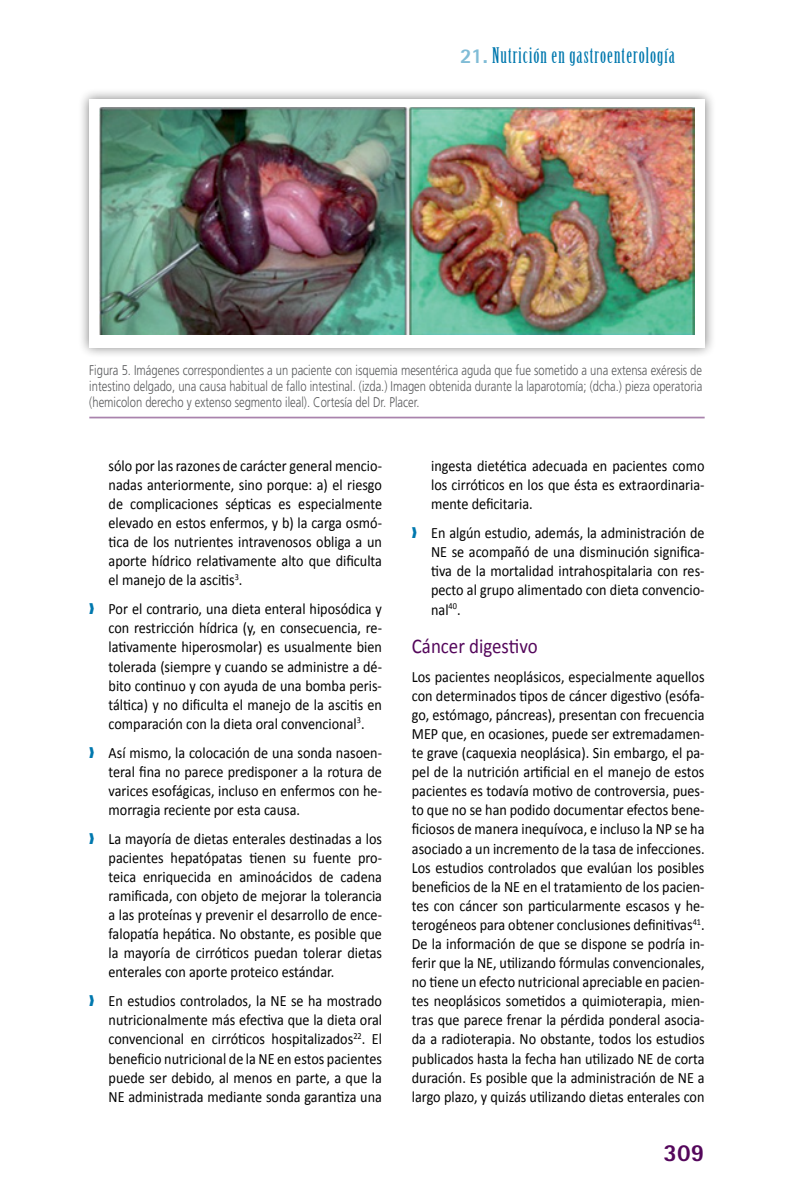
<style>
.page{position:relative;width:794px;height:1191px;background:#fff}
.page>*{position:absolute;margin:0;border:0;box-sizing:border-box;transform-origin:0 0}
.t1{font:800 24.5px "Rotis Sans Serif";color:#54075b}
.t2{font:21px "Birch Std";letter-spacing:.05em;color:#0078ae}
.t3{font:21px "Calibri";color:#54075b;scale:.9 1}
.t4{font:15.75px/19.1px "Calibri";color:#000;text-align:justify;scale:.9 1}
.t5{font:300 14px/15.8px "Frutiger";color:#58595b;text-align:justify;scale:.8 1}
.s1{font-family:"Rotis Sans Serif";font-weight:800;color:#80bcd6}
.s2{color:#0078ae}
</style>
<div class="page">
<div style="left:78px;top:88px;width:638px;height:271px;background:#000;opacity:.5"></div>
<div style="left:89px;top:99px;width:615px;height:248px;background:#fff"></div>
<hr style="left:89px;top:417px;width:615px;height:1px;background:#a983ad">
<img style="left:99px;top:107px;width:595px;height:227px">
<h2 class="t2" style="left:460px;top:44px;width:216px"><span class="s1">21.</span> Nutrición en gastroenterología</h2>
<p class="t5" style="left:89px;top:363px;width:768px">Figura 5. Imágenes correspondientes a un paciente con isquemia mesentérica aguda que fue sometido a una extensa exéresis de intestino delgado, una causa habitual de fallo intestinal. (izda.) Imagen obtenida durante la laparotomía; (dcha.) pieza operatoria (hemicolon derecho y extenso segmento ileal). Cortesía del Dr. Placer.</p>
<p class="t4" style="left:109px;top:456px;width:305px">sólo por las razones de carácter general mencio&shy;nadas anteriormente, sino porque: a) el riesgo de complicaciones sépticas es especialmente elevado en estos enfermos, y b) la carga osmó&shy;tica de los nutrientes intravenosos obliga a un aporte hídrico relativamente alto que dificulta el manejo de la ascitis<sup>3</sup>.</p>
<p class="t4" style="left:109px;top:599px;width:305px;text-indent:-19px"><span class="s2">❱</span> Por el contrario, una dieta enteral hiposódica y con restricción hídrica (y, en consecuencia, re&shy;lativamente hiperosmolar) es usualmente bien tolerada (siempre y cuando se administre a dé&shy;bito continuo y con ayuda de una bomba peris&shy;táltica) y no dificulta el manejo de la ascitis en comparación con la dieta oral convencional<sup>3</sup>.</p>
<p class="t4" style="left:109px;top:743px;width:305px;text-indent:-19px"><span class="s2">❱</span> Así mismo, la colocación de una sonda nasoen&shy;teral fina no parece predisponer a la rotura de varices esofágicas, incluso en enfermos con he&shy;morragia reciente por esta causa.</p>
<p class="t4" style="left:109px;top:829px;width:305px;text-indent:-19px"><span class="s2">❱</span> La mayoría de dietas enterales destinadas a los pacientes hepatópatas tienen su fuente pro&shy;teica enriquecida en aminoácidos de cadena ramificada, con objeto de mejorar la tolerancia a las proteínas y prevenir el desarrollo de ence&shy;falopatía hepática. No obstante, es posible que la mayoría de cirróticos puedan tolerar dietas enterales con aporte proteico estándar.</p>
<p class="t4" style="left:109px;top:991px;width:305px;text-indent:-19px"><span class="s2">❱</span> En estudios controlados, la NE se ha mostrado nutricionalmente más efectiva que la dieta oral convencional en cirróticos hospitalizados<sup>22</sup>. El beneficio nutricional de la NE en estos pacientes puede ser debido, al menos en parte, a que la NE administrada mediante sonda garantiza una</p>
<p class="t4" style="left:431px;top:456px;width:305px">ingesta dietética adecuada en pacientes como los cirróticos en los que ésta es extraordinaria&shy;mente deficitaria.</p>
<p class="t4" style="left:431px;top:523px;width:305px;text-indent:-19px"><span class="s2">❱</span> En algún estudio, además, la administración de NE se acompañó de una disminución significa&shy;tiva de la mortalidad intrahospitalaria con res&shy;pecto al grupo alimentado con dieta convencio&shy;nal<sup>40</sup>.</p>
<h2 class="t3" style="left:412px;top:632px;width:141px">Cáncer digestivo</h2>
<p class="t4" style="left:412px;top:667px;width:327px">Los pacientes neoplásicos, especialmente aquellos con determinados tipos de cáncer digestivo (esófa&shy;go, estómago, páncreas), presentan con frecuencia MEP que, en ocasiones, puede ser extremadamen&shy;te grave (caquexia neoplásica). Sin embargo, el pa&shy;pel de la nutrición artificial en el manejo de estos pacientes es todavía motivo de controversia, pues&shy;to que no se han podido documentar efectos bene&shy;ficiosos de manera inequívoca, e incluso la NP se ha asociado a un incremento de la tasa de infecciones.<br>Los estudios controlados que evalúan los posibles beneficios de la NE en el tratamiento de los pacien&shy;tes con cáncer son particularmente escasos y he&shy;terogéneos para obtener conclusiones definitivas<sup>41</sup>.<br>De la información de que se dispone se podría in&shy;ferir que la NE, utilizando fórmulas convencionales, no tiene un efecto nutricional apreciable en pacien&shy;tes neoplásicos sometidos a quimioterapia, mien&shy;tras que parece frenar la pérdida ponderal asocia&shy;da a radioterapia. No obstante, todos los estudios publicados hasta la fecha han utilizado NE de corta duración. Es posible que la administración de NE a largo plazo, y quizás utilizando dietas enterales con</p>
<h1 class="t1" style="left:663px;top:1136px;width:42px">309</h1>
</div>
